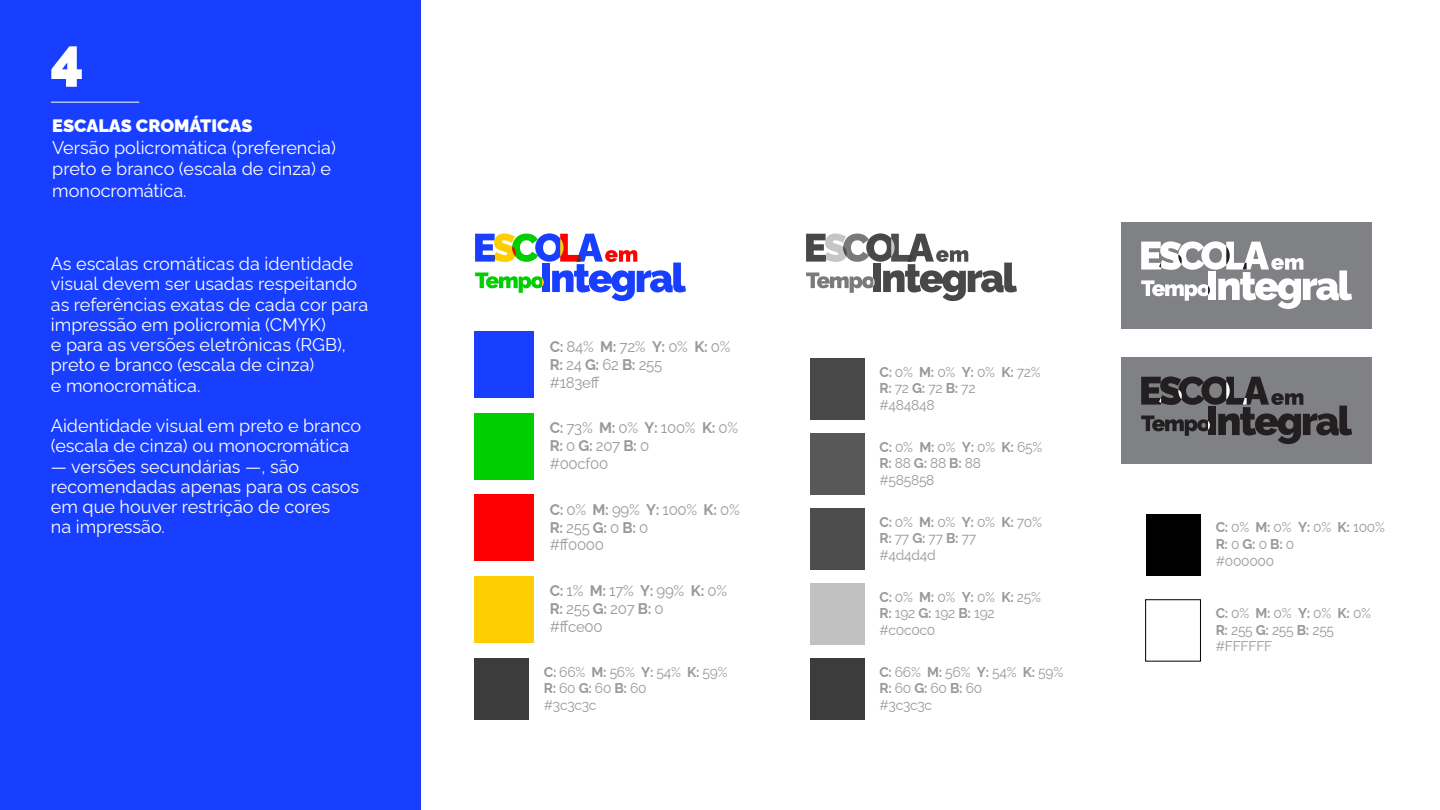
<style>
.page{position:relative;width:1440px;height:810px;background:#fff}
.page>*{position:absolute;margin:0;border:0;box-sizing:border-box;transform-origin:0 0}
.t1{font:900 57px "Rawline";color:#fff}
.t2{font:18px/20.2px "Rawline";color:#fff}
.t3{font:900 18px "Rawline";color:#fff}
.t4{font:15.38px/18px "Raleway";letter-spacing:-.02em;color:#999}
.t5{font:14.17px/16.6px "Raleway";letter-spacing:-.02em;color:#999}
.s1{font-weight:700}
</style>
<div class="page">
<div style="left:0;top:0;width:421px;height:810px;background:#183eff"></div>
<hr style="left:51px;top:102px;width:88px;height:1px;background:#fff">
<div style="left:475px;top:658px;width:54px;height:61px;background:#3c3c3c"></div>
<div style="left:810px;top:658px;width:55px;height:61px;background:#3c3c3c"></div>
<div style="left:810px;top:433px;width:55px;height:62px;background:#585858"></div>
<div style="left:810px;top:508px;width:55px;height:62px;background:#4d4d4d"></div>
<div style="left:810px;top:358px;width:55px;height:62px;background:#484848"></div>
<div style="left:810px;top:583px;width:55px;height:61px;background:#c1c1c1"></div>
<div style="left:1146px;top:514px;width:54px;height:61px;background:#000"></div>
<div style="left:1145px;top:599px;width:56px;height:63px;background:#fff;border:1px solid #000"></div>
<svg style="left:475px;top:233px;width:211px;height:68px"></svg>
<svg style="left:806px;top:233px;width:211px;height:68px"></svg>
<div style="left:475px;top:413px;width:59px;height:67px;background:#00ce00"></div>
<div style="left:475px;top:494px;width:59px;height:67px;background:#f00"></div>
<div style="left:475px;top:332px;width:59px;height:66px;background:#183eff"></div>
<div style="left:475px;top:576px;width:59px;height:66px;background:#ffce00"></div>
<div style="left:1121px;top:222px;width:251px;height:106px;background:#808184"></div>
<div style="left:1121px;top:357px;width:251px;height:106px;background:#808184"></div>
<svg style="left:1141px;top:241px;width:211px;height:68px"></svg>
<svg style="left:1141px;top:376px;width:211px;height:68px"></svg>
<h1 class="t1" style="left:50px;top:23px;width:36px">4</h1>
<p class="t3" style="left:52px;top:112px;width:202px">ESCALAS CROMÁTICAS</p>
<p class="t2" style="left:52px;top:135px;width:285px;line-height:21.6px">Versão policromática (preferencia) preto e branco (escala de cinza) e monocromática.</p>
<p class="t2" style="left:51px;top:252px;width:319px">As escalas cromáticas da identidade visual devem ser usadas respeitando as referências exatas de cada cor para impressão em policromia (CMYK)<br>e para as versões eletrônicas (RGB), preto e branco (escala de cinza)<br>e monocromática.</p>
<p class="t2" style="left:51px;top:414px;width:312px">Aidentidade visual em preto e branco (escala de cinza) ou monocromática</p>
<p class="t2" style="left:51px;top:454px;width:310px">— versões secundárias —, são recomendadas apenas para os casos em que houver restrição de cores<br>na impressão.</p>
<p class="t4" style="left:550px;top:336px;width:182px"><span class="s1">C:</span> 84% <span class="s1">M:</span> 72% <span class="s1">Y:</span> 0% <span class="s1">K:</span> 0%<br><span class="s1">R:</span> 24 <span class="s1">G:</span> 62 <span class="s1">B:</span> 255<br>#183eff</p>
<p class="t4" style="left:550px;top:417px;width:190px"><span class="s1">C:</span> 73% <span class="s1">M:</span> 0% <span class="s1">Y:</span> 100% <span class="s1">K:</span> 0%<br><span class="s1">R:</span> 0 <span class="s1">G:</span> 207 <span class="s1">B:</span> 0<br>#00cf00</p>
<p class="t4" style="left:550px;top:498px;width:191px"><span class="s1">C:</span> 0% <span class="s1">M:</span> 99% <span class="s1">Y:</span> 100% <span class="s1">K:</span> 0%<br><span class="s1">R:</span> 255 <span class="s1">G:</span> 0 <span class="s1">B:</span> 0<br>#ff0000</p>
<p class="t4" style="left:550px;top:580px;width:179px"><span class="s1">C:</span> 1% <span class="s1">M:</span> 17% <span class="s1">Y:</span> 99% <span class="s1">K:</span> 0%<br><span class="s1">R:</span> 255 <span class="s1">G:</span> 207 <span class="s1">B:</span> 0<br>#ffce00</p>
<p class="t5" style="left:879px;top:362px;width:163px"><span class="s1">C:</span> 0% <span class="s1">M:</span> 0% <span class="s1">Y:</span> 0% <span class="s1">K:</span> 72%<br><span class="s1">R:</span> 72 <span class="s1">G:</span> 72 <span class="s1">B:</span> 72<br>#484848</p>
<p class="t5" style="left:879px;top:437px;width:164px"><span class="s1">C:</span> 0% <span class="s1">M:</span> 0% <span class="s1">Y:</span> 0% <span class="s1">K:</span> 65%<br><span class="s1">R:</span> 88 <span class="s1">G:</span> 88 <span class="s1">B:</span> 88<br>#585858</p>
<p class="t5" style="left:879px;top:512px;width:164px"><span class="s1">C:</span> 0% <span class="s1">M:</span> 0% <span class="s1">Y:</span> 0% <span class="s1">K:</span> 70%<br><span class="s1">R:</span> 77 <span class="s1">G:</span> 77 <span class="s1">B:</span> 77<br>#4d4d4d</p>
<p class="t5" style="left:879px;top:587px;width:163px"><span class="s1">C:</span> 0% <span class="s1">M:</span> 0% <span class="s1">Y:</span> 0% <span class="s1">K:</span> 25%<br><span class="s1">R:</span> 192 <span class="s1">G:</span> 192 <span class="s1">B:</span> 192 #c0c0c0</p>
<p class="t5" style="left:544px;top:662px;width:185px"><span class="s1">C:</span> 66% <span class="s1">M:</span> 56% <span class="s1">Y:</span> 54% <span class="s1">K:</span> 59%<br><span class="s1">R:</span> 60 <span class="s1">G:</span> 60 <span class="s1">B:</span> 60<br>#3c3c3c</p>
<p class="t5" style="left:879px;top:662px;width:185px"><span class="s1">C:</span> 66% <span class="s1">M:</span> 56% <span class="s1">Y:</span> 54% <span class="s1">K:</span> 59%<br><span class="s1">R:</span> 60 <span class="s1">G:</span> 60 <span class="s1">B:</span> 60<br>#3c3c3c</p>
<p class="t5" style="left:1216px;top:518px;width:171px"><span class="s1">C:</span> 0% <span class="s1">M:</span> 0% <span class="s1">Y:</span> 0% <span class="s1">K:</span> 100%<br><span class="s1">R:</span> 0 <span class="s1">G:</span> 0 <span class="s1">B:</span> 0<br>#000000</p>
<p class="t5" style="left:1216px;top:604px;width:157px"><span class="s1">C:</span> 0% <span class="s1">M:</span> 0% <span class="s1">Y:</span> 0% <span class="s1">K:</span> 0%<br><span class="s1">R:</span> 255 <span class="s1">G:</span> 255 <span class="s1">B:</span> 255 #FFFFFF</p>
</div>
